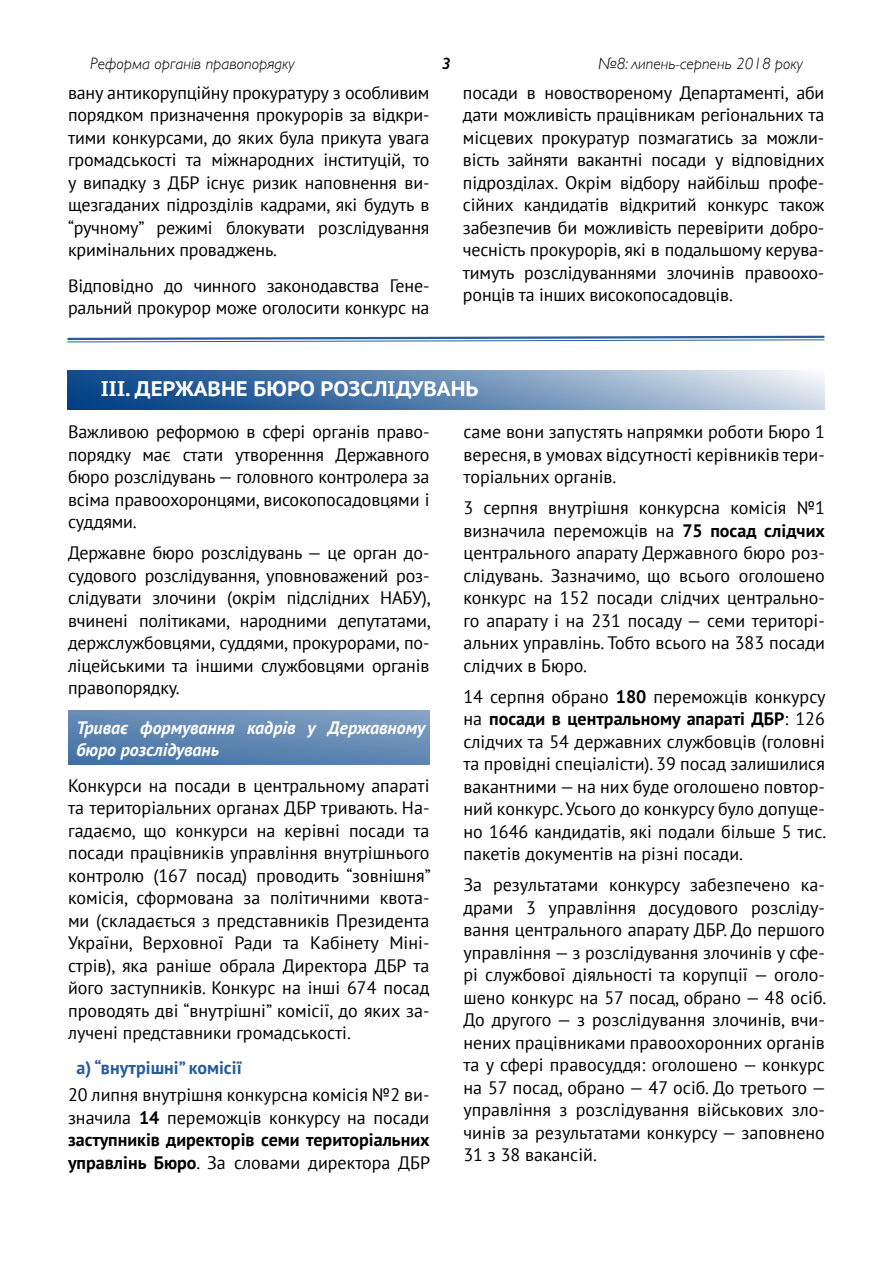
<style>
.page{position:relative;width:893px;height:1263px;background:#fff}
.page>*{position:absolute;margin:0;border:0;box-sizing:border-box;transform-origin:0 0}
.t1{font:700 21px "PT Sans Caption";color:#fff}
.t2{font:18px/22.5px "PT Sans";letter-spacing:-.01em;color:#000;text-align:justify}
.t3{font:italic 700 18px/22.5px "PT Sans";color:#fff}
.t4{font:700 18px "PT Sans";color:#275b9c}
.t5{font:italic 300 16.5px "Gill Sans";color:#000}
.t6{font:italic 600 16.5px "Gill Sans";color:#000}
.s1{font-weight:700}
</style>
<div class="page">
<svg style="left:67px;top:335px;width:758px;height:8px"></svg>
<svg style="left:68px;top:710px;width:361px;height:55px;background:#6288b3"></svg>
<svg style="left:68px;top:370px;width:757px;height:40px;background:#698db6"></svg>
<p class="t5" style="left:90px;top:55px;width:206px">Реформа органів правопорядку</p>
<p class="t6" style="left:442px;top:54px;width:10px">3</p>
<p class="t5" style="left:598px;top:55px;width:206px">№8: липень-серпень 2018 року</p>
<p class="t2" style="left:68px;top:81px;width:363px">вану антикорупційну прокуратуру з особливим порядком призначення прокурорів за відкри&shy;тими конкурсами, до яких була прикута увага громадськості та міжнародних інституцій, то у випадку з ДБР існує ризик наповнення ви&shy;щезгаданих підрозділів кадрами, які будуть в “ручному” режимі блокувати розслідування кримінальних проваджень.</p>
<p class="t2" style="left:68px;top:274px;width:363px">Відповідно до чинного законодавства Гене&shy;ральний прокурор може оголосити конкурс на</p>
<p class="t2" style="left:463px;top:81px;width:363px">посади в новоствореному Департаменті, аби дати можливість працівникам регіональних та місцевих прокуратур позмагатись за можли&shy;вість зайняти вакантні посади у відповідних підрозділах. Окрім відбору найбільш профе&shy;сійних кандидатів відкритий конкурс також забезпечив би можливість перевірити добро&shy;чесність прокурорів, які в подальшому керува&shy;тимуть розслідуваннями злочинів правоохо&shy;ронців та інших високопосадовців.</p>
<p class="t1" style="left:101px;top:375px;width:379px">IІІ. ДЕРЖАВНЕ БЮРО РОЗСЛІДУВАНЬ</p>
<p class="t2" style="left:68px;top:420px;width:363px">Важливою реформою в сфері органів право&shy;порядку має стати утворенння Державного бюро розслідувань — головного контролера за всіма правоохоронцями, високопосадовцями і суддями.</p>
<p class="t2" style="left:68px;top:541px;width:364px">Державне бюро розслідувань — це орган до&shy;судового розслідування, уповноважений роз&shy;слідувати злочини (окрім підслідних НАБУ), вчинені політиками, народними депутатами, держслужбовцями, суддями, прокурорами, по&shy;ліцейськими та іншими службовцями органів правопорядку.</p>
<p class="t3" style="left:77px;top:716px;width:350px">Триває формування кадрів у Державному бюро розслідувань</p>
<p class="t2" style="left:68px;top:773px;width:364px">Конкурси на посади в центральному апараті та територіальних органах ДБР тривають. На&shy;гадаємо, що конкурси на керівні посади та посади працівників управління внутрішнього контролю (167 посад) проводить “зовнішня” комісія, сформована за політичними квота&shy;ми (складається з представників Президента України, Верховної Ради та Кабінету Міні&shy;стрів), яка раніше обрала Директора ДБР та його заступників. Конкурс на інші 674 посад проводять дві “внутрішні” комісії, до яких за&shy;лучені представники громадськості.</p>
<p class="t4" style="left:77px;top:1056px;width:167px">а) “внутрішні” комісії</p>
<p class="t2" style="left:68px;top:1083px;width:364px">20 липня внутрішня конкурсна комісія №2 ви&shy;значила <span class="s1">14</span> переможців конкурсу на посади <span class="s1">заступників директорів семи територіальних управлінь Бюро</span>. За словами директора ДБР</p>
<p class="t2" style="left:463px;top:420px;width:363px">саме вони запустять напрямки роботи Бюро 1 вересня, в умовах відсутності керівників тери&shy;торіальних органів.</p>
<p class="t2" style="left:463px;top:496px;width:363px">3 серпня внутрішня конкурсна комісія №1 визначила переможців на <span class="s1">75 посад слідчих </span>центрального апарату Державного бюро роз&shy;слідувань. Зазначимо, що всього оголошено конкурс на 152 посади слідчих центрально&shy;го апарату і на 231 посаду — семи територі&shy;альних управлінь. Тобто всього на 383 посади слідчих в Бюро.</p>
<p class="t2" style="left:463px;top:685px;width:364px">14 серпня обрано <span class="s1">180</span> переможців конкурсу на <span class="s1">посади в центральному апараті ДБР</span>: 126 слідчих та 54 державних службовців (головні та провідні спеціалісти). 39 посад залишилися вакантними — на них буде оголошено повтор&shy;ний конкурс. Усього до конкурсу було допуще&shy;но 1646 кандидатів, які подали більше 5 тис. пакетів документів на різні посади.</p>
<p class="t2" style="left:463px;top:873px;width:364px">За результатами конкурсу забезпечено ка&shy;драми 3 управління досудового розсліду&shy;вання центрального апарату ДБР. До першого управління — з розслідування злочинів у сфе&shy;рі службової діяльності та корупції — оголо&shy;шено конкурс на 57 посад, обрано — 48 осіб.<br>До другого — з розслідування злочинів, вчи&shy;нених працівниками правоохоронних органів та у сфері правосуддя: оголошено — конкурс на 57 посад, обрано — 47 осіб. До третього — управління з розслідування військових зло&shy;чинів за результатами конкурсу — заповнено 31 з 38 вакансій.</p>
</div>
